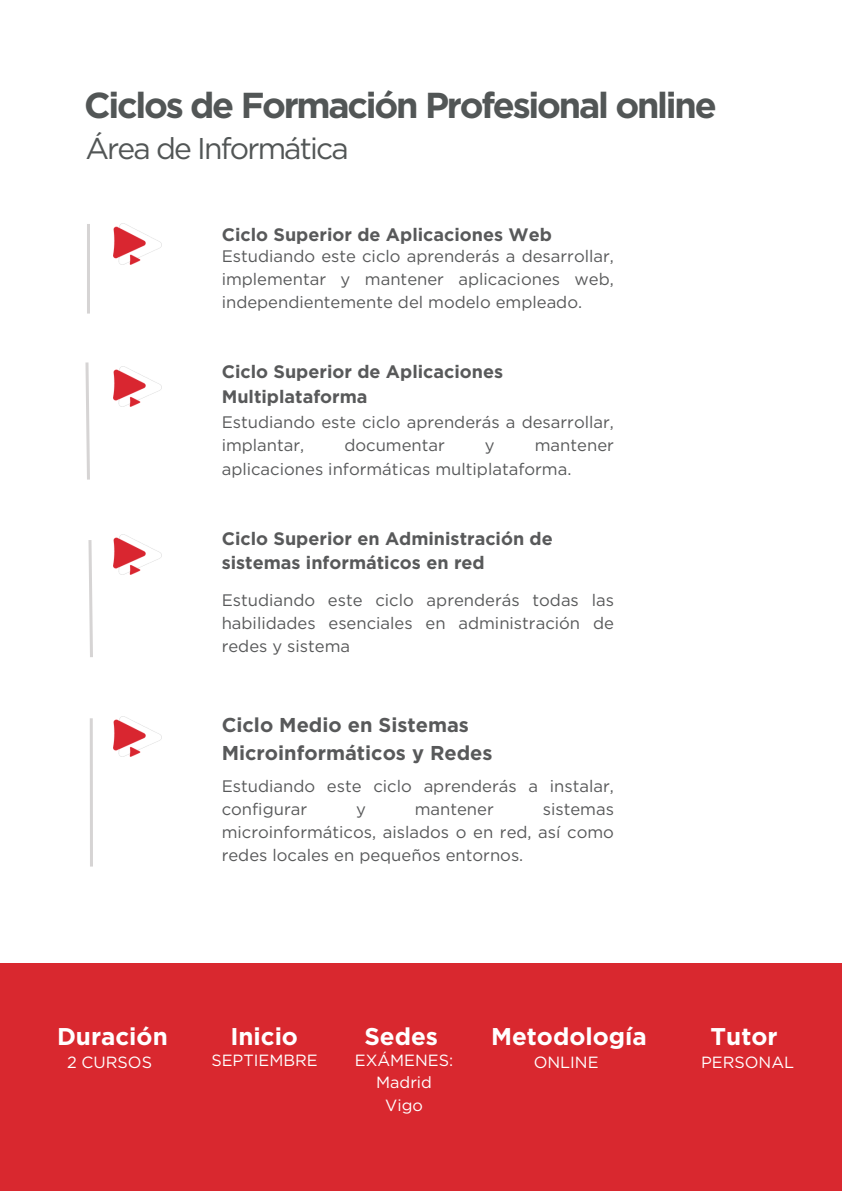
<style>
.page{position:relative;width:842px;height:1191px;background:#fff}
.page>*{position:absolute;margin:0;border:0;box-sizing:border-box;transform-origin:0 0}
.t1{font:700 36px "Gotham";letter-spacing:-.06em;color:#525656}
.t2{font:30px "Gotham";letter-spacing:-.06em;color:#525656}
.t3{font:700 24.2px "Gotham";color:#fff}
.t4{font:700 20px/27.8px "Gotham";color:#58595a}
.t5{font:700 18px/24.8px "Gotham";color:#58595a}
.t6{font:16.7px/23.2px "Gotham";color:#58595a;text-align:justify}
.t7{font:16.2px "Gotham";color:#fff}
</style>
<div class="page">
<hr style="left:87px;top:224px;width:3px;height:89px;background:#d6d4d4">
<svg style="left:85px;top:362px;width:5px;height:118px"></svg>
<svg style="left:88px;top:540px;width:5px;height:117px"></svg>
<hr style="left:90px;top:718px;width:3px;height:148px;background:#d6d4d4">
<img style="left:114px;top:224px;width:47px;height:40px">
<img style="left:114px;top:366px;width:47px;height:41px">
<img style="left:114px;top:534px;width:47px;height:41px">
<img style="left:114px;top:716px;width:47px;height:40px">
<div style="left:0;top:963px;width:842px;height:227px;background:#d9282f"></div>
<p class="t1" style="left:84px;top:84px;width:634px">Ciclos de Formación Profesional online</p>
<p class="t2" style="left:85px;top:130px;width:265px">Área de Informática</p>
<p class="t5" style="left:222px;top:222px;width:332px">Ciclo Superior de Aplicaciones Web</p>
<h4 class="t6" style="left:222px;top:244px;width:394px">Estudiando este ciclo aprenderás a desarrollar, implementar y mantener aplicaciones web, independientemente del modelo empleado.</h4>
<h4 class="t5" style="left:222px;top:359px;width:283px">Ciclo Superior de Aplicaciones<br>Multiplataforma</h4>
<p class="t6" style="left:222px;top:410px;width:394px">Estudiando este ciclo aprenderás a desarrollar, implantar,</p>
<p class="t6" style="left:344px;top:433px;width:102px">documentar</p>
<p class="t6" style="left:485px;top:433px;width:11px">y</p>
<p class="t6" style="left:222px;top:433px;width:394px;text-indent:313px">mantener aplicaciones informáticas multiplataforma.</p>
<p class="t5" style="left:222px;top:525px;width:333px">Ciclo Superior en Administración de sistemas informáticos en red</p>
<p class="t6" style="left:222px;top:588px;width:394px">Estudiando este ciclo aprenderás todas las habilidades esenciales en administración de redes y sistema</p>
<p class="t4" style="left:222px;top:710px;width:272px">Ciclo Medio en Sistemas<br>Microinformáticos y Redes</p>
<h4 class="t6" style="left:222px;top:774px;width:394px">Estudiando este ciclo aprenderás a instalar, configurar</h4>
<h4 class="t6" style="left:222px;top:797px;width:394px;text-indent:321px">sistemas microinformáticos, aislados o en red, así como redes locales en pequeños entornos.</h4>
<h4 class="t6" style="left:356px;top:797px;width:11px">y</h4>
<h4 class="t6" style="left:415px;top:797px;width:81px">mantener</h4>
<h3 class="t3" style="left:57px;top:1021px;width:112px">Duración</h3>
<h5 class="t3" style="left:230px;top:1021px;width:69px">Inicio</h5>
<h3 class="t3" style="left:364px;top:1021px;width:75px">Sedes</h3>
<h5 class="t3" style="left:491px;top:1021px;width:157px">Metodología</h5>
<h3 class="t7" style="left:67px;top:1052px;width:87px">2 CURSOS</h3>
<p class="t3" style="left:711px;top:1021px;width:68px">Tutor</p>
<p class="t7" style="left:211px;top:1049px;width:108px">SEPTIEMBRE</p>
<p class="t7" style="left:355px;top:1049px;width:100px">EXÁMENES:</p>
<h3 class="t7" style="left:376px;top:1072px;width:57px">Madrid</h3>
<h5 class="t7" style="left:385px;top:1094px;width:39px">Vigo</h5>
<h3 class="t7" style="left:534px;top:1052px;width:66px">ONLINE</h3>
<h5 class="t7" style="left:701px;top:1052px;width:95px">PERSONAL</h5>
</div>
